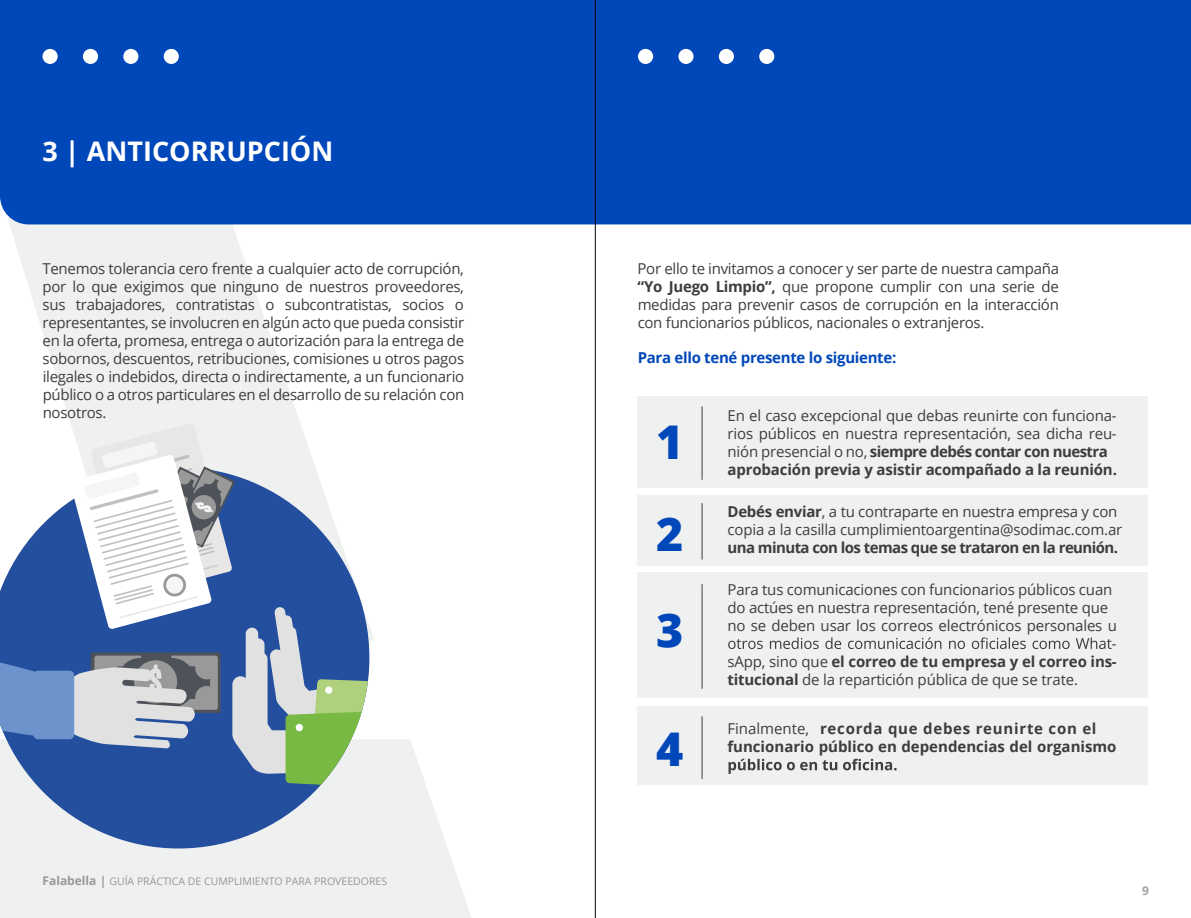
<style>
.page{position:relative;width:1191px;height:918px;background:#fff}
.page>*{position:absolute;margin:0;border:0;box-sizing:border-box;transform-origin:0 0}
.t1{font:800 46.5px/94.2px "Open Sans";color:#0047ba;text-align:justify}
.t2{font:700 27px "Open Sans";color:#fff}
.t3{font:15px/18px "Open Sans";letter-spacing:-.01em;color:#3d3d3c;text-align:justify}
.t4{font:700 15px/18px "Open Sans";color:#3d3d3c}
.t5{font:700 15px "Open Sans";letter-spacing:-.04em;color:#3d3d3c}
.t6{font:700 15px "Open Sans";letter-spacing:-.02em;color:#0047ba}
.t7{font:700 12px "Open Sans";color:#a2a2a4}
.t8{font:10.5px "Open Sans";color:#98989a}
.s1{font-weight:700;font-size:12px}
.s2{font-weight:700}
.s3{font-weight:400}
</style>
<div class="page">
<div style="left:637px;top:396px;width:511px;height:91px;background:#eff0f0"></div>
<div style="left:637px;top:495px;width:511px;height:70px;background:#eff0f0"></div>
<div style="left:637px;top:573px;width:511px;height:125px;background:#eff0f0"></div>
<div style="left:637px;top:706px;width:511px;height:78px;background:#eff0f0"></div>
<svg style="left:0;top:739px;width:471px;height:179px;fill:#eff0f0"></svg>
<svg style="left:10px;top:224px;width:364px;height:416px;fill:#eff0f0"></svg>
<div style="left:0;top:0;width:1191px;height:224px;background:#0047ba"></div>
<div style="left:43px;top:49px;width:15px;height:15px;background:#fff;border-radius:50%"></div>
<div style="left:83px;top:49px;width:15px;height:15px;background:#fff;border-radius:50%"></div>
<div style="left:123px;top:49px;width:15px;height:15px;background:#fff;border-radius:50%"></div>
<div style="left:164px;top:49px;width:15px;height:15px;background:#fff;border-radius:50%"></div>
<svg style="left:0;top:793px;width:369px;height:56px"></svg>
<svg style="left:0;top:423px;width:369px;height:370px"></svg>
<hr style="left:595px;top:0;width:1px;height:918px;background:#010101">
<svg style="left:728px;top:637px;width:383px;height:12px"></svg>
<svg style="left:728px;top:759px;width:168px;height:15px"></svg>
<hr style="left:702px;top:406px;width:1px;height:74px;background:#3d3d3c">
<hr style="left:702px;top:503px;width:1px;height:57px;background:#3d3d3c">
<hr style="left:702px;top:584px;width:1px;height:105px;background:#3d3d3c">
<hr style="left:702px;top:716px;width:1px;height:63px;background:#3d3d3c">
<div style="left:638px;top:49px;width:15px;height:15px;background:#fff;border-radius:50%"></div>
<div style="left:678px;top:49px;width:15px;height:15px;background:#fff;border-radius:50%"></div>
<div style="left:719px;top:49px;width:15px;height:15px;background:#fff;border-radius:50%"></div>
<div style="left:759px;top:49px;width:15px;height:15px;background:#fff;border-radius:50%"></div>
<h2 class="t2" style="left:43px;top:132px;width:292px">3 | ANTICORRUPCIÓN</h2>
<p class="t3" style="left:43px;top:259px;width:423px">Tenemos tolerancia cero frente a cualquier acto de corrupción, por lo que exigimos que ninguno de nuestros proveedores, sus trabajadores, contratistas o subcontratistas, socios o representantes, se involucren en algún acto que pueda consistir en la oferta, promesa, entrega o autorización para la entrega de sobornos, descuentos, retribuciones, comisiones u otros pagos ilegales o indebidos, directa o indirectamente, a un funcionario público o a otros particulares en el desarrollo de su relación con nosotros.</p>
<p class="t8" style="left:43px;top:874px;width:346px"><span class="s1">Falabella |</span> GUÍA PRÁCTICA DE CUMPLIMIENTO PARA PROVEEDORES</p>
<p class="t3" style="left:637px;top:259px;width:423px">Por ello te invitamos a conocer y ser parte de nuestra campaña <span class="s2">“Yo Juego Limpio”,</span> que propone cumplir con una serie de medidas para prevenir casos de corrupción en la interacción con funcionarios públicos, nacionales o extranjeros.</p>
<p class="t6" style="left:637px;top:347px;width:260px">Para ello tené presente lo siguiente:</p>
<h1 class="t1" style="left:656px;top:393px;width:29px">1<br>2<br>3</h1>
<h1 class="t1" style="left:656px;top:699px;width:29px">4</h1>
<p class="t3" style="left:727px;top:406px;width:391px;text-align:left">En el caso excepcional que debas reunirte con funciona&shy;rios públicos en nuestra representación, sea dicha reu&shy;nión presencial o no, <span class="s2">siempre debés contar con nuestra aprobación previa y asistir acompañado a la reunión.</span></p>
<p class="t3" style="left:727px;top:502px;width:396px"><span class="s2">Debés enviar</span>, a tu contraparte en nuestra empresa y con copia a la casilla cumplimientoargentina@sodimac.com.ar</p>
<p class="t5" style="left:727px;top:537px;width:392px">una minuta con los temas que se trataron en la reunión.</p>
<p class="t3" style="left:727px;top:580px;width:386px">Para tus comunicaciones con funcionarios públicos cuan</p>
<p class="t3" style="left:727px;top:598px;width:382px">do actúes en nuestra representación, tené presente que</p>
<p class="t3" style="left:727px;top:616px;width:391px">no se deben usar los correos electrónicos personales u</p>
<p class="t3" style="left:1111px;top:634px;width:6px">-</p>
<p class="t4" style="left:727px;top:652px;width:391px"><span class="s3">sApp, sino que</span> el correo de tu empresa y el correo ins-</p>
<p class="t3" style="left:727px;top:670px;width:352px"><span class="s2">titucional</span> de la repartición pública de que se trate.</p>
<p class="t4" style="left:727px;top:719px;width:391px"><span class="s3">Finalmente,</span> recorda que debes reunirte con el funcionario público en dependencias del organismo</p>
<p class="t7" style="left:1142px;top:882px;width:8px">9</p>
</div>
